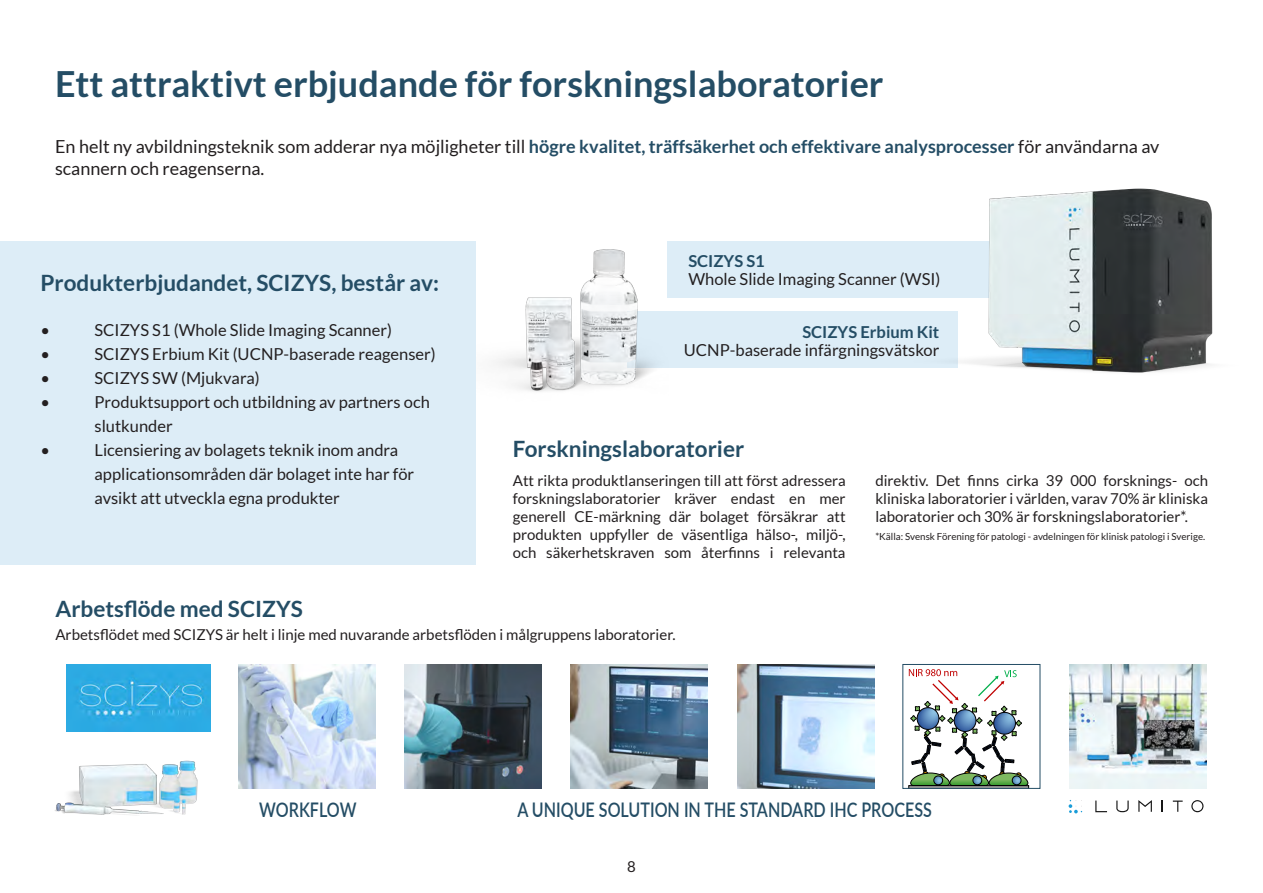
<style>
.page{position:relative;width:1263px;height:893px;background:#fff}
.page>*{position:absolute;margin:0;border:0;box-sizing:border-box;transform-origin:0 0}
.t1{font:700 36px "Lato";color:#244d65}
.t2{font:700 22.5px "Lato";color:#244d65}
.t3{font:600 20.1px "Lato";color:#244d65;scale:.8 1}
.t4{font:18px/21.6px "Lato";color:#231f20}
.t5{font:16.5px/24px "Lato";color:#231f20}
.t6{font:700 16.5px "Lato";color:#244d65}
.t7{font:15px/18px "Lato";color:#231f20;text-align:justify}
.t8{font:9.75px "Lato";color:#231f20}
.s1{font-weight:700;color:#244d65}
</style>
<div class="page">
<div style="left:0;top:241px;width:475px;height:323px;background:#ddedf7"></div>
<div style="left:628px;top:312px;width:330px;height:56px;background:#ddedf7"></div>
<div style="left:667px;top:241px;width:349px;height:56px;background:#ddedf7"></div>
<img style="left:914px;top:188px;width:299px;height:185px">
<img style="left:495px;top:249px;width:174px;height:143px">
<img style="left:55px;top:731px;width:156px;height:84px">
<svg style="left:1095px;top:800px;width:12px;height:12px"></svg>
<svg style="left:1116px;top:800px;width:13px;height:12px"></svg>
<svg style="left:1138px;top:800px;width:14px;height:12px"></svg>
<svg style="left:1162px;top:800px;width:1px;height:12px"></svg>
<svg style="left:1173px;top:800px;width:10px;height:12px"></svg>
<svg style="left:1191px;top:800px;width:13px;height:12px"></svg>
<svg style="left:1068px;top:800px;width:14px;height:13px"></svg>
<img style="left:239px;top:664px;width:137px;height:124px">
<img style="left:405px;top:664px;width:136px;height:124px">
<img style="left:571px;top:664px;width:137px;height:124px">
<img style="left:737px;top:664px;width:137px;height:124px">
<img style="left:1070px;top:665px;width:137px;height:123px">
<img style="left:66px;top:664px;width:145px;height:67px">
<svg style="left:909px;top:669px;width:120px;height:117px"></svg>
<h1 class="t1" style="left:55px;top:63px;width:830px">Ett attraktivt erbjudande för forskningslaboratorier</h1>
<p class="t4" style="left:55px;top:136px;width:1106px">En helt ny avbildningsteknik som adderar nya möjligheter till <span class="s1">högre kvalitet, träffsäkerhet och effektivare analysprocesser</span> för användarna av scannern och reagenserna.</p>
<h2 class="t2" style="left:41px;top:270px;width:400px">Produkterbjudandet, SCIZYS, består av:</h2>
<p class="t5" style="left:41px;top:318px;width:11px">•</p>
<p class="t5" style="left:95px;top:318px;width:299px">SCIZYS S1 (Whole Slide Imaging Scanner)</p>
<p class="t5" style="left:41px;top:342px;width:11px">•</p>
<p class="t5" style="left:95px;top:342px;width:343px">SCIZYS Erbium Kit (UCNP-baserade reagenser)</p>
<p class="t5" style="left:41px;top:366px;width:11px">•</p>
<p class="t5" style="left:95px;top:366px;width:167px">SCIZYS SW (Mjukvara)</p>
<p class="t5" style="left:41px;top:390px;width:11px">•</p>
<p class="t5" style="left:95px;top:390px;width:337px">Produktsupport och utbildning av partners och slutkunder</p>
<p class="t5" style="left:41px;top:438px;width:11px">•</p>
<p class="t5" style="left:95px;top:438px;width:321px">Licensiering av bolagets teknik inom andra applicationsområden där bolaget inte har för avsikt att utveckla egna produkter</p>
<h2 class="t2" style="left:55px;top:596px;width:249px">Arbetsflöde med SCIZYS</h2>
<p class="t6" style="left:688px;top:251px;width:78px">SCIZYS S1</p>
<p class="t5" style="left:688px;top:267px;width:254px">Whole Slide Imaging Scanner (WSI)</p>
<p class="t6" style="left:802px;top:323px;width:138px">SCIZYS Erbium Kit</p>
<p class="t5" style="left:684px;top:338px;width:257px">UCNP-baserade infärgningsvätskor</p>
<h2 class="t2" style="left:513px;top:436px;width:233px">Forskningslaboratorier</h2>
<p class="t7" style="left:513px;top:472px;width:334px">Att rikta produktlanseringen till att först adressera forskningslaboratorier kräver endast en mer generell CE-märkning där bolaget försäkrar att produkten uppfyller de väsentliga hälso-, miljö-, och säkerhetskraven som återfinns i relevanta</p>
<p class="t7" style="left:875px;top:472px;width:334px">direktiv. Det finns cirka 39 000 forsknings- och kliniska laboratorier i världen, varav 70% är kliniska laboratorier och 30% är forskningslaboratorier*.</p>
<p class="t8" style="left:875px;top:531px;width:331px">*Källa: Svensk Förening för patologi - avdelningen för klinisk patologi i Sverige.</p>
<p class="t7" style="left:55px;top:625px;width:622px">Arbetsflödet med SCIZYS är helt i linje med nuvarande arbetsflöden i målgruppens laboratorier.</p>
<h3 class="t3" style="left:259px;top:795px;width:123px">WORKFLOW</h3>
<h3 class="t3" style="left:517px;top:795px;width:520px">A UNIQUE SOLUTION IN THE STANDARD IHC PROCESS</h3>
<p class="t7" style="left:627px;top:857px;width:10px">8</p>
</div>
